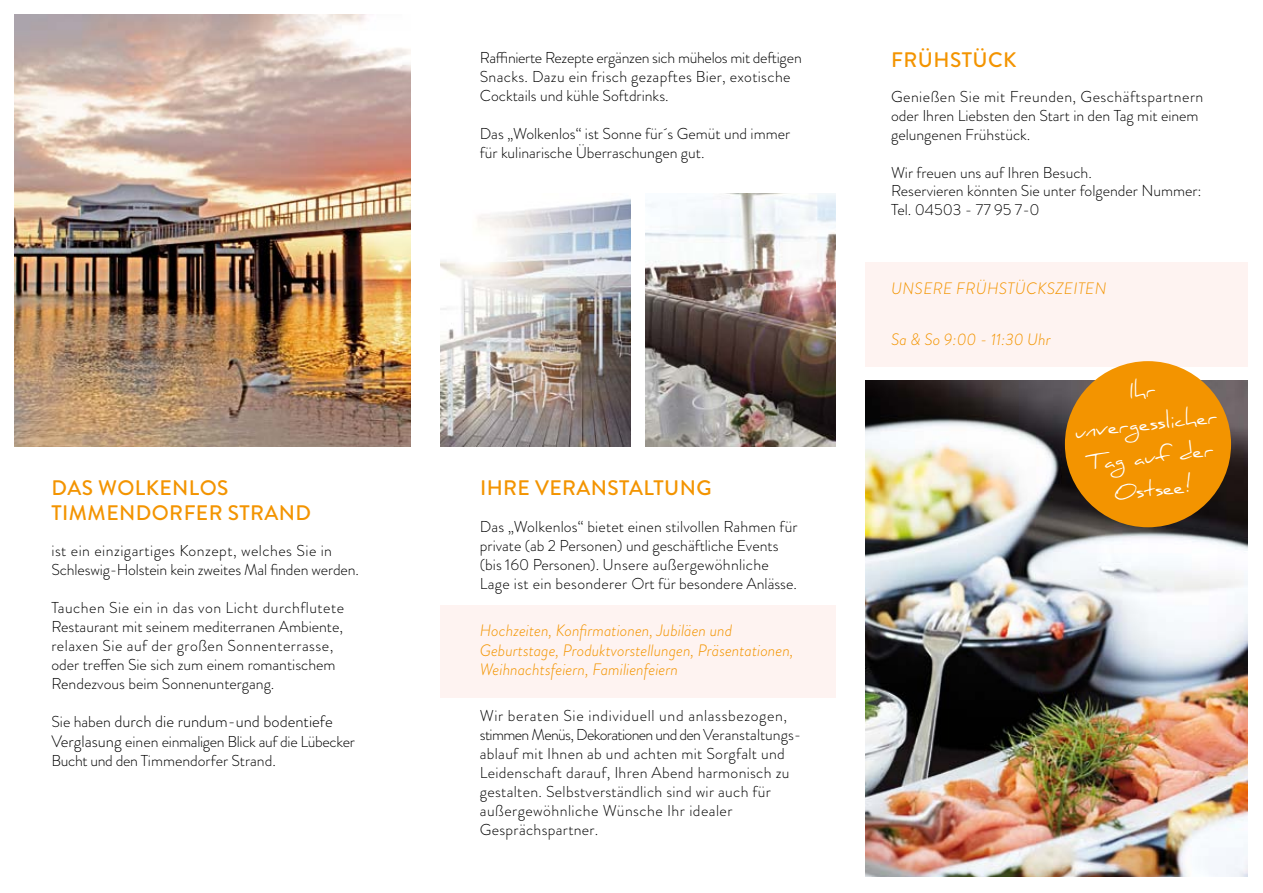
<style>
.page{position:relative;width:1263px;height:893px;background:#fff}
.page>*{position:absolute;margin:0;border:0;box-sizing:border-box;transform-origin:0 0}
.t1{font:500 21px/25.2px "Brandon Grotesque";letter-spacing:.02em;color:#f39400}
.t2{font:21px/33px "Daniel";color:#fff;text-align:center}
.t3{font:italic 300 16.5px/19.8px "Brandon Grotesque";color:#f39400}
.t4{font:300 16.5px "Brandon Grotesque";color:#000}
.t5{font:italic 300 16.5px "Brandon Grotesque";letter-spacing:.02em;color:#f39400}
.t6{font:300 15.75px/18.9px "Brandon Grotesque";color:#000}
.t7{font:300 15.75px/18.9px "Brandon Grotesque";letter-spacing:.02em;color:#000}
.t8{font:300 15.75px/18.9px "Brandon Grotesque";letter-spacing:-.02em;color:#000}
.s1{font-size:15.75px}
.s2{font-size:16.5px}
</style>
<div class="page">
<div style="left:440px;top:605px;width:396px;height:92px;background:#fef3f1"></div>
<img style="left:15px;top:15px;width:395px;height:431px">
<img style="left:865px;top:380px;width:382px;height:497px">
<img style="left:440px;top:198px;width:191px;height:248px">
<img style="left:645px;top:193px;width:191px;height:253px">
<div style="left:865px;top:262px;width:382px;height:105px;background:#fef3f1"></div>
<div style="left:1065px;top:361px;width:166px;height:166px;background:#f39400;border-radius:50%"></div>
<h1 class="t1" style="left:52px;top:475px;width:81px">DAS WOLKENLOS<br>TIMMENDO</h1>
<h1 class="t1" style="left:169px;top:501px;width:112px">RFE R STRAND</h1>
<p class="t6" style="left:51px;top:542px;width:309px">ist ein einzigartiges Konzept, welches Sie in<br>Schleswig-Holstein kein zweites Mal finden werden.</p>
<p class="t6" style="left:51px;top:598px;width:294px">Tauchen Sie ein in das von Licht durchflutete Restaurant mit seinem mediterranen Ambiente, relaxen Sie auf der großen Sonnenterrasse, oder treffen Sie sich zum einem romantischem Rendezvous beim Sonnenuntergang.</p>
<p class="t4" style="left:51px;top:710px;width:283px"><span class="s1">Sie haben</span> durch die rundum-und bodentiefe</p>
<p class="t8" style="left:51px;top:732px;width:305px"><span class="s2">Verglasung</span> einen einmaligen Blick auf die Lübecker<br>Bucht und den Timmendorfer Strand.</p>
<p class="t6" style="left:480px;top:49px;width:324px">Raffinierte Rezepte ergänzen sich mühelos mit deftigen<br>Snacks. Dazu ein frisch gezapftes Bier, exotische<br>Cocktails und kühle Softdrinks.</p>
<p class="t6" style="left:480px;top:124px;width:312px">Das „Wolkenlos“ ist Sonne für´s Gemüt und immer für kulinarische Überraschungen gut.</p>
<h1 class="t1" style="left:480px;top:476px;width:111px">IH RE VERANSTALTUNG</h1>
<p class="t6" style="left:480px;top:517px;width:319px">Das „Wolkenlos“ bietet einen stilvollen Rahmen für private (ab 2 Personen) und geschäftliche Events (bis 160 Personen). Unsere außergewöhnliche Lage ist ein besonderer Ort für besondere Anlässe.</p>
<p class="t3" style="left:480px;top:620px;width:315px">Hochzeiten, Konfirmationen, Jubiläen und<br>Geburtstage, Produktvorstellungen, Präsentationen,<br>Weihnachtsfeiern, Familienfeiern</p>
<p class="t7" style="left:480px;top:706px;width:323px">Wir beraten Sie individuell und anlassbezogen, stimmen Menüs, Dekorationen und den Veranstaltungs&shy;ablauf mit Ihnen ab und achten mit Sorgfalt und Leidenschaft darauf, Ihren Abend harmonisch zu gestalten. Selbstverständlich sind wir auch für außergewöhnliche Wünsche Ihr idealer Gesprächspartner.</p>
<h1 class="t1" style="left:891px;top:48px;width:56px">FRÜHST</h1>
<h1 class="t1" style="left:972px;top:48px;width:31px">ÜCK</h1>
<p class="t6" style="left:891px;top:87px;width:314px">Genießen Sie mit Freunden, Geschäftspartnern oder Ihren Liebsten den Start in den Tag mit einem gelungenen Frühstück.</p>
<p class="t6" style="left:891px;top:163px;width:312px">Wir freuen uns auf Ihren Besuch.<br>Reservieren könnten Sie unter folgender Nummer:<br>Tel. 04503 - 77 95 7-0</p>
<p class="t5" style="left:891px;top:277px;width:217px">Unsere Frühstückszeiten</p>
<p class="t3" style="left:891px;top:330px;width:161px">Sa &amp; So 9:00 - 11:30 Uhr</p>
<h1 class="t2" style="left:1070px;top:381px;width:145px;rotate:-6deg">Ihr unvergesslicher<br>Tag auf der<br>Ostsee!</h1>
</div>
